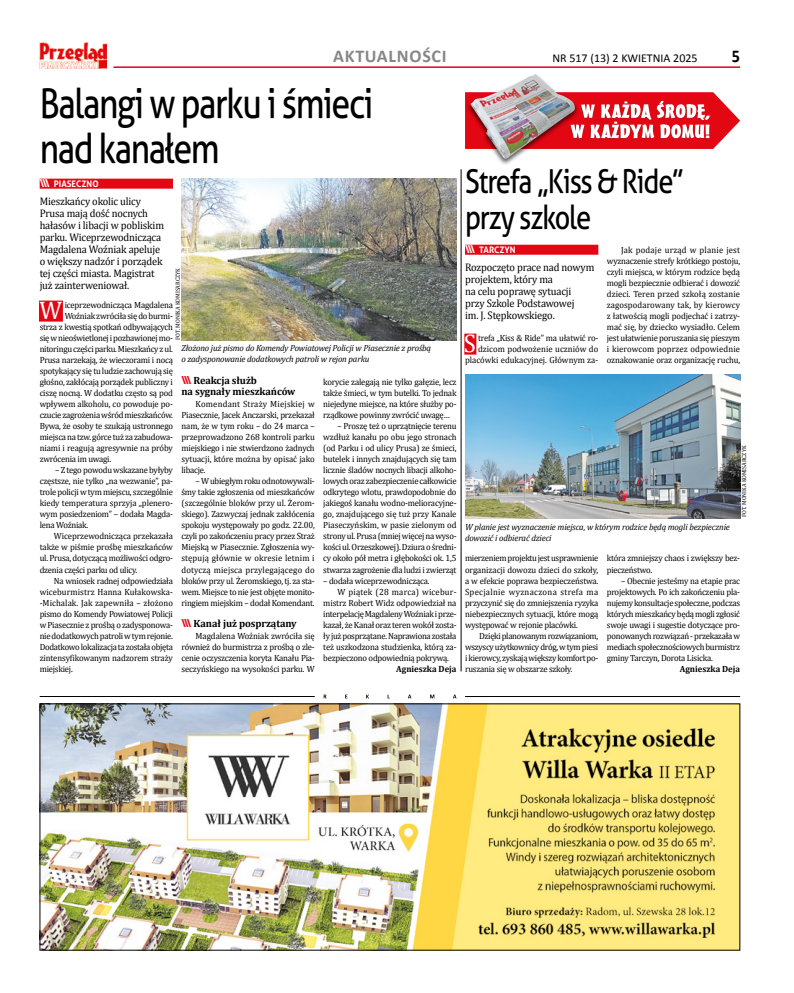
<style>
.page{position:relative;width:794px;height:993px;background:#fff}
.page>*{position:absolute;margin:0;border:0;box-sizing:border-box;transform-origin:0 0}
.t1{font:41px/45px "Aller";letter-spacing:-.04em;color:#000;scale:.82 1}
.t2{font:33px/36px "Aller";letter-spacing:-.04em;color:#000;scale:.82 1}
.t3{font:25.5px "Cambria";color:#fff;scale:.96 1}
.t4{font:700 18px "Calibri";letter-spacing:.04em;color:#878787}
.t5{font:700 18px "Calibri";color:#000;scale:.9 1}
.t6{font:12px "Calibri";color:#000}
.t7{font:11px/12px "Cambria";letter-spacing:-.015em;color:#000;scale:.95 1}
.t8{font:700 10.5px/11px "Cambria";letter-spacing:-.01em;color:#000}
.t9{font:9px/11px "Cambria";letter-spacing:-.025em;color:#000;text-align:justify;scale:.96 1}
.t10{font:9px/11px "Cambria";color:#000;text-align:right;scale:.96 1}
.t11{font:9px "Cambria";letter-spacing:-.005em;color:#000;scale:.96 1}
.t12{font:700 9px "Cambria";color:#000;scale:.96 1}
.t13{font:9px "Cambria";letter-spacing:.02em;color:#000;scale:.96 1}
.t14{font:700 9px "Aller";color:#fff;scale:.96 1}
.t15{font:italic 8.9px/10.9px "Cambria";letter-spacing:-.015em;color:#000}
.t16{font:6px "Cambria";color:#000;scale:.96 1}
.s1{font-size:11px}
.s2{font-family:"Aller";font-size:11px;color:#e30613}
</style>
<div class="page">
<hr style="left:113px;top:66px;width:627px;height:2px;background:#e30613">
<img style="left:40px;top:42px;width:67px;height:26px">
<img style="left:42px;top:705px;width:696px;height:243px">
<hr style="left:40px;top:696px;width:275px;height:1px;background:#000">
<hr style="left:465px;top:696px;width:275px;height:1px;background:#000">
<svg style="left:324px;top:694px;width:132px;height:4px"></svg>
<div style="left:40px;top:178px;width:133px;height:10px;background:#e30613"></div>
<div style="left:39px;top:300px;width:24px;height:21px;background:#e30613"></div>
<img style="left:181px;top:179px;width:275px;height:161px">
<svg style="left:465px;top:92px;width:275px;height:57px"></svg>
<div style="left:466px;top:72px;width:113px;height:94px;background:#000;opacity:.65"></div>
<img style="left:470px;top:74px;width:105px;height:85px">
<div style="left:465px;top:244px;width:133px;height:10px;background:#e30613"></div>
<div style="left:464px;top:333px;width:12px;height:21px;background:#e30613"></div>
<img style="left:465px;top:374px;width:275px;height:144px">
<hr style="left:461px;top:169px;width:1px;height:502px;background:#000">
<h3 class="t4" style="left:333px;top:45px;width:115px">AKTUALNOŚCI</h3>
<h3 class="t6" style="left:552px;top:51px;width:147px">NR 517 (13) 2 KWIETNIA 2025</h3>
<h3 class="t5" style="left:731px;top:45px;width:11px">5</h3>
<h1 class="t1" style="left:40px;top:81px;width:408px">Balangi w parku i śmieci nad kanałem</h1>
<p class="t14" style="left:40px;top:178px;width:63px"><span class="s1">\\\</span> PIASECZNO</p>
<p class="t7" style="left:40px;top:195px;width:132px">Mieszkańcy okolic ulicy<br>Prusa mają dość nocnych hałasów i libacji w pobliskim parku. Wiceprzewodnicząca<br>Magdalena Woźniak apeluje o większy nadzór i porządek tej części miasta. Magistrat już zainterweniował.</p>
<h3 class="t3" style="left:39px;top:295px;width:25px">W</h3>
<p class="t9" style="left:65px;top:299px;width:114px">iceprzewodnicząca Magdalena</p>
<p class="t16" style="left:174px;top:339px;width:76px;rotate:-90deg">FOT. MONIKA KOMISARCZYK</p>
<p class="t9" style="left:65px;top:310px;width:114px">Woźniak zwróciła się do burmi-</p>
<p class="t9" style="left:40px;top:321px;width:140px">strza z kwestią spotkań odbywających</p>
<p class="t9" style="left:40px;top:332px;width:140px">się w nieoświetlonej i pozbawionej mo-</p>
<p class="t9" style="left:40px;top:343px;width:140px">nitoringu części parku. Mieszkańcy z ul.</p>
<p class="t9" style="left:40px;top:354px;width:140px">Prusa narzekają, że wieczorami i nocą</p>
<p class="t9" style="left:40px;top:365px;width:140px">spotykający się tu ludzie zachowują się</p>
<p class="t9" style="left:40px;top:376px;width:140px">głośno, zakłócają porządek publiczny i</p>
<p class="t9" style="left:40px;top:387px;width:140px">ciszę nocną. W dodatku często są pod</p>
<p class="t9" style="left:40px;top:398px;width:140px">wpływem alkoholu, co powoduje po-</p>
<p class="t9" style="left:40px;top:409px;width:140px">czucie zagrożenia wśród mieszkańców.</p>
<p class="t9" style="left:40px;top:420px;width:140px">Bywa, że osoby te szukają ustronnego</p>
<p class="t9" style="left:40px;top:431px;width:140px">miejsca na tzw. górce tuż za zabudowa-</p>
<p class="t11" style="left:40px;top:443px;width:140px">niami i reagują agresywnie na próby</p>
<p class="t9" style="left:40px;top:453px;width:76px">zwrócenia im uwagi.</p>
<p class="t9" style="left:40px;top:464px;width:140px;text-indent:16px">– Z tego powodu wskazane byłyby częstsze, nie tylko „na wezwanie”, pa&shy;trole policji w tym miejscu, szczególnie kiedy temperatura sprzyja „plenero&shy;wym posiedzeniom” – dodała Magda&shy;lena Woźniak.</p>
<p class="t9" style="left:40px;top:530px;width:140px;text-indent:14px">Wiceprzewodnicząca przekazała także w piśmie prośbę mieszkańców ul. Prusa, dotyczącą możliwości odgro&shy;dzenia części parku od ulicy.</p>
<p class="t9" style="left:40px;top:574px;width:140px;text-indent:14px">Na wniosek radnej odpowiedziała wiceburmistrz Hanna Kułakowska--Michalak. Jak zapewniła – złożono pismo do Komendy Powiatowej Policji w Piasecznie z prośbą o zadysponowa&shy;nie dodatkowych patroli w tym rejonie.<br>Dodatkowo lokalizacja ta została objęta zintensyfikowanym nadzorem straży miejskiej.</p>
<p class="t15" style="left:181px;top:342px;width:251px">Złożono już pismo do Komendy Powiatowej Policji w Piasecznie z prośbą o zadysponowanie dodatkowych patroli w rejon parku</p>
<p class="t8" style="left:181px;top:375px;width:115px"><span class="s2">\\\</span> Reakcja służb<br>na sygnały mieszkańców</p>
<p class="t9" style="left:181px;top:398px;width:140px;text-indent:14px">Komendant Straży Miejskiej w Piasecznie, Jacek Anczarski, przekazał nam, że w tym roku – do 24 marca – przeprowadzono 268 kontroli parku miejskiego i nie stwierdzono żadnych sytuacji, które można by opisać jako libacje.</p>
<p class="t9" style="left:181px;top:475px;width:140px;text-indent:14px">– W ubiegłym roku odnotowywali&shy;śmy takie zgłoszenia od mieszkańców (szczególnie bloków przy ul. Żerom&shy;skiego). Zazwyczaj jednak zakłócenia spokoju występowały po godz. 22.00, czyli po zakończeniu pracy przez Straż Miejską w Piasecznie. Zgłoszenia wy&shy;stępują głównie w okresie letnim i dotyczą miejsca przylegającego do bloków przy ul. Żeromskiego, tj. za sta&shy;wem. Miejsce to nie jest objęte monito&shy;ringiem miejskim – dodał Komendant.</p>
<p class="t8" style="left:181px;top:617px;width:117px"><span class="s2">\\\</span> Kanał już posprzątany</p>
<p class="t9" style="left:181px;top:629px;width:140px;text-indent:14px">Magdalena Woźniak zwróciła się również do burmistrza z prośbą o zle&shy;cenie oczyszczenia koryta Kanału Pia&shy;seczyńskiego na wysokości parku. W</p>
<p class="t9" style="left:323px;top:376px;width:140px">korycie zalegają nie tylko gałęzie, lecz także śmieci, w tym butelki. To jednak niejedyne miejsce, na które służby po&shy;rządkowe powinny zwrócić uwagę…</p>
<p class="t9" style="left:323px;top:420px;width:140px;text-indent:14px">– Proszę też o uprzątnięcie terenu wzdłuż kanału po obu jego stronach (od Parku i od ulicy Prusa) ze śmieci, butelek i innych znajdujących się tam licznie śladów nocnych libacji alkoho&shy;lowych oraz zabezpieczenie całkowicie odkrytego wlotu, prawdopodobnie do jakiegoś kanału wodno-melioracyjne&shy;go, znajdującego się tuż przy Kanale Piaseczyńskim, w pasie zielonym od strony ul. Prusa (mniej więcej na wyso&shy;kości ul. Orzeszkowej). Dziura o średni&shy;cy około pół metra i głębokości ok. 1,5 stwarza zagrożenie dla ludzi i zwierząt</p>
<p class="t9" style="left:323px;top:574px;width:112px">– dodała wiceprzewodnicząca.</p>
<p class="t13" style="left:337px;top:586px;width:126px">W piątek (28 marca) wicebur-</p>
<p class="t9" style="left:323px;top:596px;width:140px">mistrz Robert Widz odpowiedział na</p>
<p class="t9" style="left:323px;top:607px;width:140px">interpelację Magdaleny Woźniak i prze-</p>
<p class="t9" style="left:323px;top:618px;width:140px">kazał, że Kanał oraz teren wokół zosta-</p>
<p class="t9" style="left:323px;top:629px;width:140px">ły już posprzątane. Naprawiona została</p>
<p class="t9" style="left:323px;top:640px;width:140px">też uszkodzona studzienka, którą za-</p>
<p class="t9" style="left:323px;top:651px;width:133px">bezpieczono odpowiednią pokrywą.</p>
<p class="t12" style="left:396px;top:662px;width:64px">Agnieszka Deja</p>
<h2 class="t2" style="left:465px;top:163px;width:269px">Strefa „Kiss &amp; Ride” przy szkole</h2>
<p class="t14" style="left:465px;top:244px;width:54px"><span class="s1">\\\</span> TARCZYN</p>
<p class="t7" style="left:465px;top:261px;width:138px">Rozpoczęto prace nad nowym projektem, który ma<br>na celu poprawę sytuacji<br>przy Szkole Podstawowej<br>im. J. Stępkowskiego.</p>
<h3 class="t3" style="left:464px;top:328px;width:14px">S</h3>
<p class="t10" style="left:465px;top:332px;width:140px">trefa „Kiss &amp; Ride” ma ułatwić ro&shy;dzicom podwożenie uczniów do placówki edukacyjnej. Głównym za-</p>
<p class="t9" style="left:607px;top:244px;width:140px;text-indent:14px">Jak podaje urząd w planie jest wyznaczenie strefy krótkiego postoju, czyli miejsca, w którym rodzice będą mogli bezpiecznie odbierać i dowozić dzieci. Teren przed szkołą zostanie zagospodarowany tak, by kierowcy z łatwością mogli podjechać i zatrzy&shy;mać się, by dziecko wysiadło. Celem jest ułatwienie poruszania się pieszym i kierowcom poprzez odpowiednie oznakowanie oraz organizację ruchu,</p>
<p class="t16" style="left:740px;top:517px;width:76px;rotate:-90deg">FOT. MONIKA KOMISARCZYK</p>
<p class="t15" style="left:465px;top:521px;width:266px">W planie jest wyznaczenie miejsca, w którym rodzice będą mogli bezpiecznie dowozić i odbierać dzieci</p>
<p class="t9" style="left:465px;top:552px;width:140px">mierzeniem projektu jest usprawnienie organizacji dowozu dzieci do szkoły, a w efekcie poprawa bezpieczeństwa.<br>Specjalnie wyznaczona strefa ma przyczynić się do zmniejszenia ryzyka niebezpiecznych sytuacji, które mogą występować w rejonie placówki.</p>
<p class="t9" style="left:465px;top:629px;width:140px;text-indent:14px">Dzięki planowanym rozwiązaniom, wszyscy użytkownicy dróg, w tym piesi i kierowcy, zyskają większy komfort po&shy;ruszania się w obszarze szkoły.</p>
<p class="t9" style="left:607px;top:552px;width:140px">która zmniejszy chaos i zwiększy bez&shy;pieczeństwo.</p>
<p class="t9" style="left:607px;top:574px;width:140px;text-indent:14px">– Obecnie jesteśmy na etapie prac projektowych. Po ich zakończeniu pla&shy;nujemy konsultacje społeczne, podczas których mieszkańcy będą mogli zgłosić swoje uwagi i sugestie dotyczące pro&shy;ponowanych rozwiązań - przekazała w mediach społecznościowych burmistrz gminy Tarczyn, Dorota Lisicka.</p>
<p class="t12" style="left:680px;top:662px;width:64px">Agnieszka Deja</p>
</div>
